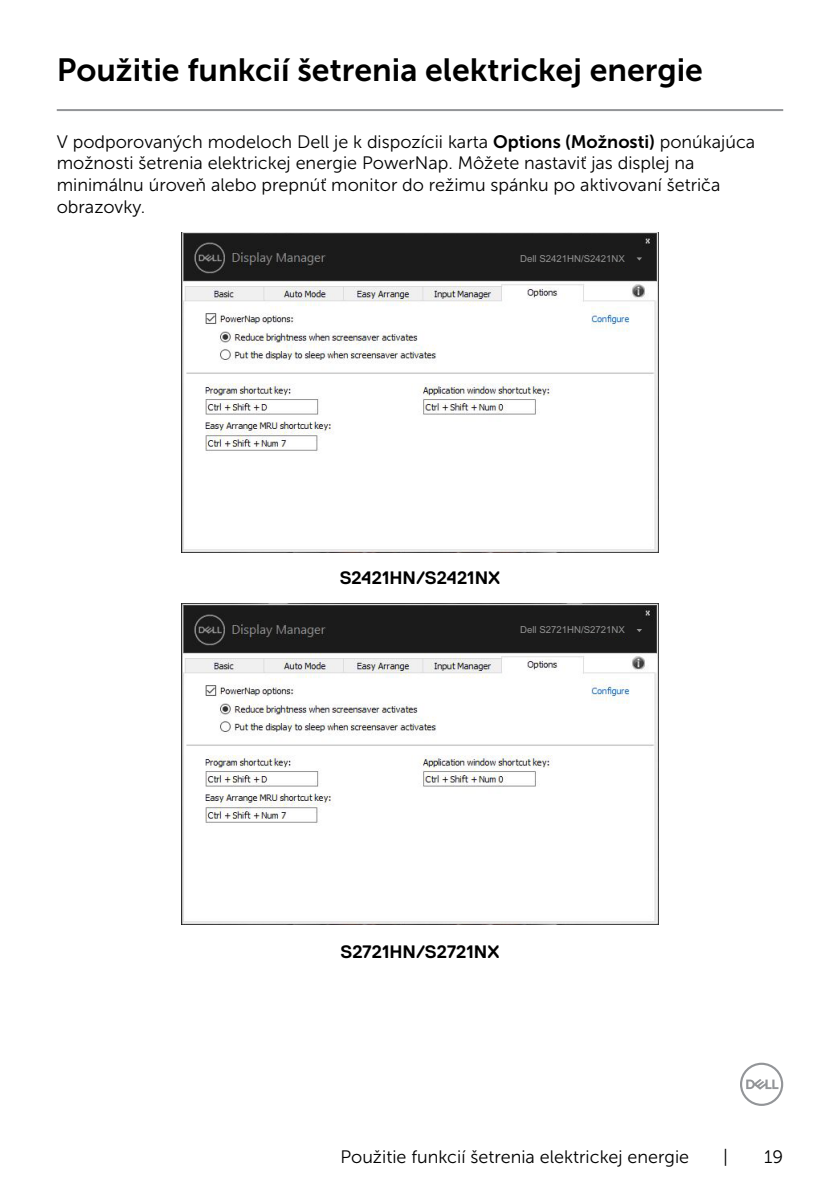
<style>
.page{position:relative;width:840px;height:1191px;background:#fff}
.page>*{position:absolute;margin:0;border:0;box-sizing:border-box;transform-origin:0 0}
.t1{font:32px "Museo Sans For Dell 700";color:#000}
.t2{font:18px/21.6px "Museo Sans For Dell 300";color:#000}
.t3{font:700 18px "Dell Replica";color:#000}
.t4{font:9.6px "Arial";color:#939393}
.s1{font-family:"Museo Sans For Dell 700"}
</style>
<div class="page">
<svg style="left:740px;top:1062px;width:42px;height:44px"></svg>
<hr style="left:57px;top:109px;width:725px;height:2px;background:#939598">
<img style="left:182px;top:232px;width:475px;height:320px">
<div style="left:540px;top:254px;width:103px;height:11px;background:#1b1b1b"></div>
<svg style="left:636px;top:257px;width:5px;height:3px"></svg>
<img style="left:182px;top:604px;width:475px;height:320px">
<div style="left:540px;top:625px;width:103px;height:12px;background:#1b1b1b"></div>
<h1 class="t1" style="left:57px;top:52px;width:647px">Použitie funkcií šetrenia elektrickej energie</h1>
<p class="t2" style="left:57px;top:131px;width:699px">V podporovaných modeloch Dell je k dispozícii karta <span class="s1">Options (Možnosti)</span> ponúkajúca možnosti šetrenia elektrickej energie PowerNap. Môžete nastaviť jas displej na minimálnu úroveň alebo prepnúť monitor do režimu spánku po aktivovaní šetriča obrazovky.</p>
<p class="t4" style="left:520px;top:253px;width:106px">Dell S2421HN/S2421NX</p>
<p class="t3" style="left:339px;top:568px;width:162px">S2421HN/S2421NX</p>
<p class="t4" style="left:520px;top:624px;width:106px">Dell S2721HN/S2721NX</p>
<p class="t3" style="left:340px;top:942px;width:160px">S2721HN/S2721NX</p>
<p class="t2" style="left:340px;top:1145px;width:350px">Použitie funkcií šetrenia elektrickej energie</p>
<p class="t2" style="left:722px;top:1145px;width:6px">|</p>
<p class="t2" style="left:763px;top:1145px;width:21px">19</p>
</div>
